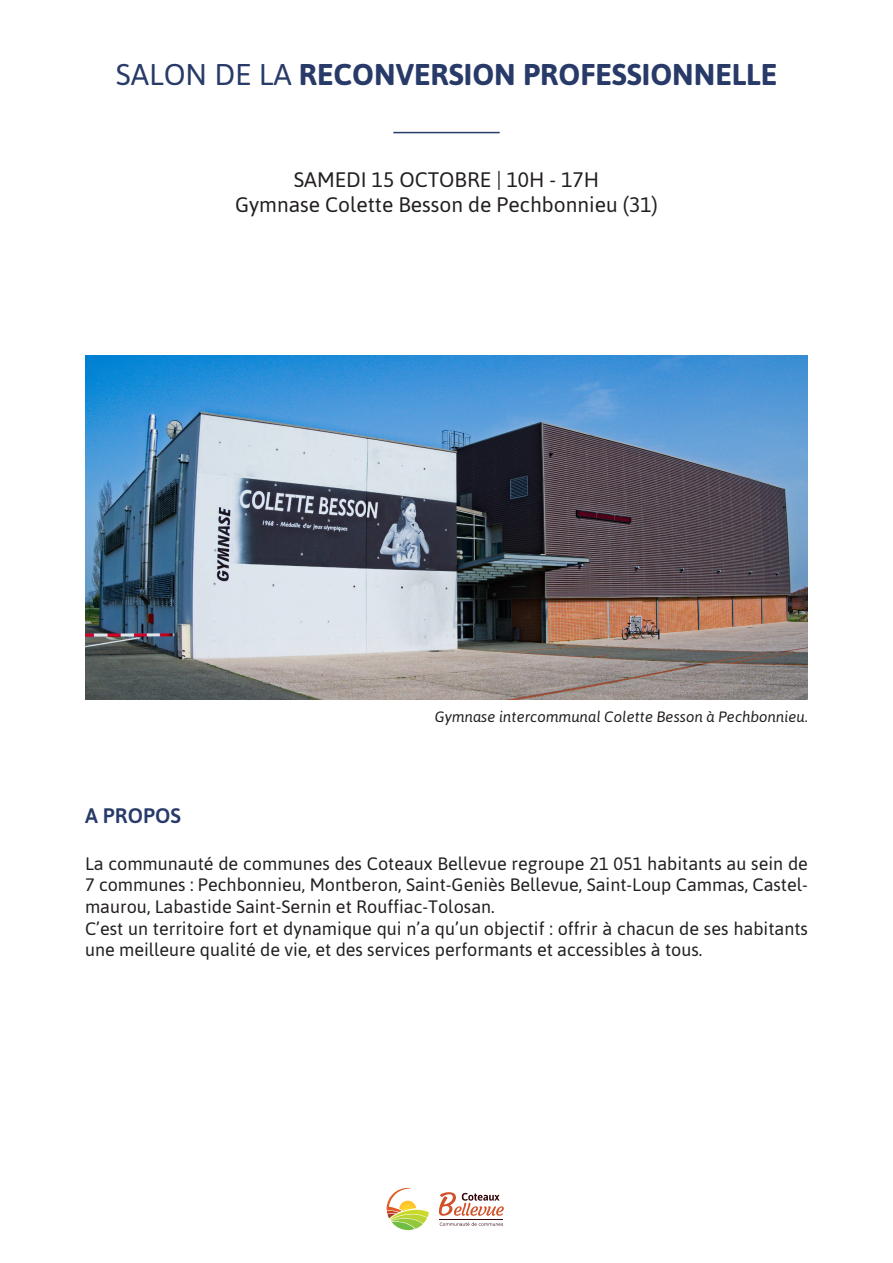
<style>
.page{position:relative;width:893px;height:1263px;background:#fff}
.page>*{position:absolute;margin:0;border:0;box-sizing:border-box;transform-origin:0 0}
.t1{font:700 30px "Asap";color:#283a68}
.t2{font:21px "Asap";color:#231f20}
.t3{font:500 21px "Asap";color:#283a68}
.t4{font:18px/21.6px "Asap";color:#231f20;text-align:justify}
.t5{font:italic 15px "Asap";color:#231f20}
.s1{font-weight:400}
</style>
<div class="page">
<svg style="left:439px;top:1192px;width:65px;height:24px"></svg>
<svg style="left:440px;top:1222px;width:63px;height:4px"></svg>
<hr style="left:440px;top:1219px;width:63px;height:1px;background:#330708">
<svg style="left:387px;top:1188px;width:42px;height:42px"></svg>
<hr style="left:393px;top:132px;width:107px;height:1px;background:#283a68">
<img style="left:85px;top:355px;width:723px;height:344px">
<p class="t1" style="left:116px;top:54px;width:663px"><span class="s1">SALON DE LA</span> RECONVERSION PROFESSIONNELLE</p>
<p class="t2" style="left:294px;top:166px;width:307px">SAMEDI 15 OCTOBRE | 10H - 17H</p>
<p class="t2" style="left:235px;top:191px;width:424px">Gymnase Colette Besson de Pechbonnieu (31)</p>
<p class="t5" style="left:435px;top:707px;width:375px">Gymnase intercommunal Colette Besson à Pechbonnieu.</p>
<p class="t3" style="left:85px;top:802px;width:97px">A PROPOS</p>
<p class="t4" style="left:85px;top:852px;width:724px">La communauté de communes des Coteaux Bellevue regroupe 21 051 habitants au sein de 7 communes : Pechbonnieu, Montberon, Saint-Geniès Bellevue, Saint-Loup Cammas, Castel&shy;maurou, Labastide Saint-Sernin et Rouffiac-Tolosan.</p>
<p class="t4" style="left:85px;top:917px;width:724px">C’est un territoire fort et dynamique qui n’a qu’un objectif : offrir à chacun de ses habitants une meilleure qualité de vie, et des services performants et accessibles à tous.</p>
</div>
